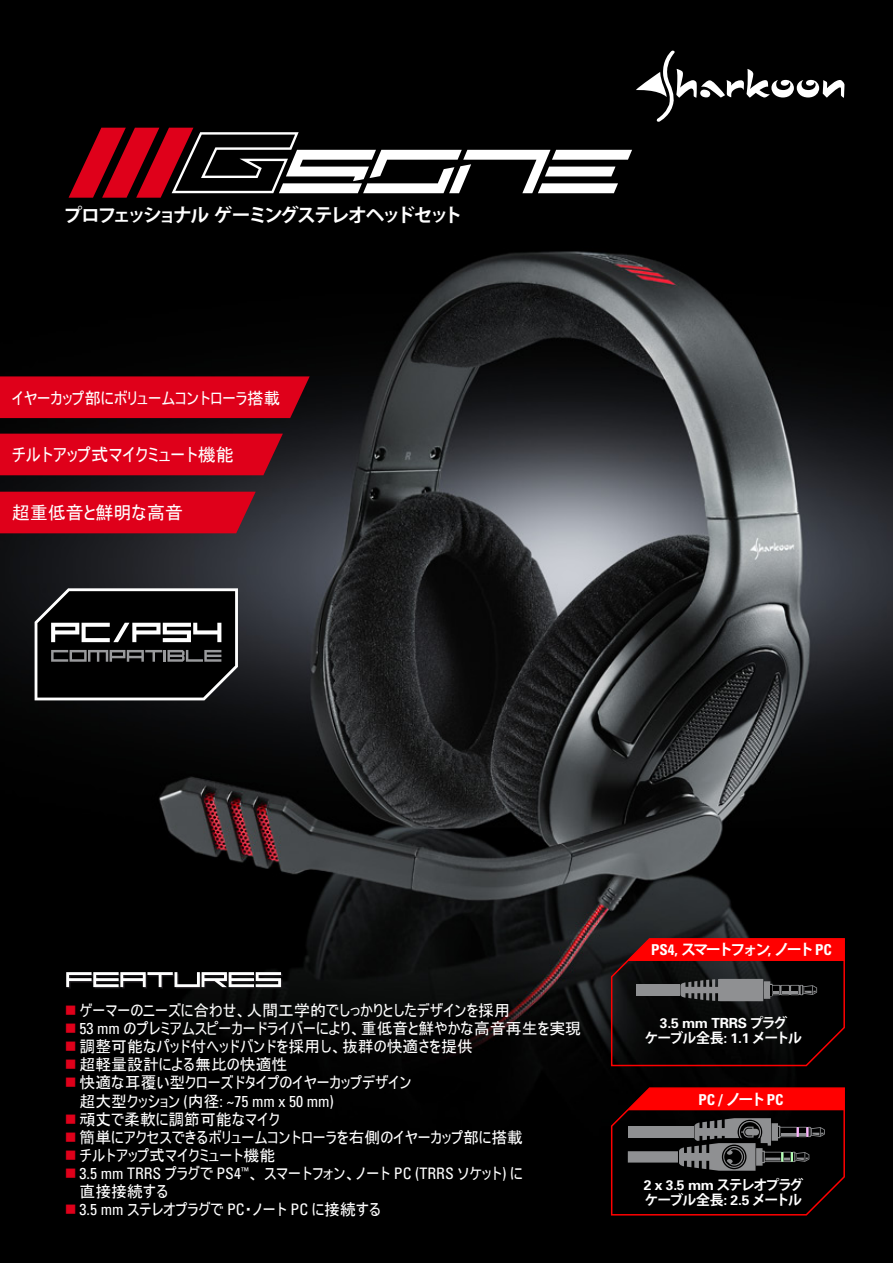
<style>
.page{position:relative;width:893px;height:1263px;background:#fff}
.page>*{position:absolute;margin:0;border:0;box-sizing:border-box;transform-origin:0 0}
.t1{font:700 18.75px "Koz Go Pro";letter-spacing:-.12em;color:#fff}
.t2{font:18px "MS UI Gothic";color:#fff}
.t3{font:16.5px "MS UI Gothic";color:#fff}
.t4{font:15.9px/18.1px "MS UI Gothic";color:#fff}
.t5{font:condensed 15.9px "Univers";color:#fff}
.t6{font:700 15px "Koz Go Pro";letter-spacing:-.175em;color:#fff}
.t7{font:700 condensed 15px "Univers";color:#fff}
.t8{font:700 13.95px "Koz Go Pro";letter-spacing:-.085em;color:#fff}
.t9{font:700 13.95px "Univers";letter-spacing:-.02em;color:#fff}
.s1{color:#df001a}
.s2{font-family:"Univers";font-stretch:condensed}
.s3{font-family:"MS UI Gothic";font-stretch:normal}
.s4{font-family:"Koz Go Pro"}
.s5{font-family:"Univers"}
.s6{font-family:"Koz Go Pro";font-stretch:normal}
</style>
<div class="page">
<img style="left:0;top:0;width:893px;height:1263px">
<svg style="left:636px;top:50px;width:208px;height:72px;background:#262626"></svg>
<svg style="left:69px;top:128px;width:563px;height:70px"></svg>
<div style="left:0;top:492px;width:256px;height:41px;background:#df001a"></div>
<div style="left:0;top:434px;width:283px;height:41px;background:#df001a"></div>
<div style="left:0;top:376px;width:310px;height:42px;background:#df001a"></div>
<svg style="left:35px;top:588px;width:203px;height:112px;background:#2a2a2a"></svg>
<svg style="left:66px;top:972px;width:217px;height:16px"></svg>
<svg style="left:610px;top:937px;width:236px;height:130px;background:#3d1111"></svg>
<svg style="left:610px;top:1086px;width:236px;height:130px;background:#421616"></svg>
<p class="t1" style="left:63px;top:203px;width:401px">プロフェッショナルゲーミングステレオヘッドセット</p>
<p class="t3" style="left:12px;top:389px;width:270px">イヤーカップ部にボリュームコントローラ搭載</p>
<p class="t2" style="left:12px;top:445px;width:224px">チルトアップ式マイクミュート機能</p>
<p class="t2" style="left:12px;top:504px;width:173px">超重低音と鮮明な高音</p>
<p class="t4" style="left:65px;top:1001px;width:447px"><span class="s1">■</span> ゲーマーのニーズに合わせ、人間工学的でしっかりとしたデザインを採用</p>
<p class="t4" style="left:65px;top:1019px;width:518px"><span class="s1">■</span> <span class="s2">53 mm</span> のプレミアムスピーカードライバーにより、重低音と鮮やかな高音再生を実現</p>
<p class="t4" style="left:65px;top:1037px;width:410px"><span class="s1">■</span> 調整可能なパッド付ヘッドバンドを採用し、抜群の快適さを提供</p>
<p class="t4" style="left:65px;top:1055px;width:224px"><span class="s1">■</span> 超軽量設計による無比の快適性</p>
<p class="t4" style="left:65px;top:1074px;width:348px"><span class="s1">■</span> 快適な耳覆い型クローズドタイプのイヤーカップデザイン</p>
<p class="t5" style="left:80px;top:1091px;width:256px"><span class="s3">超大型クッション</span> (<span class="s3">内径</span>: ~75 mm x 50 mm)</p>
<p class="t4" style="left:65px;top:1110px;width:216px"><span class="s1">■</span> 頑丈で柔軟に調節可能なマイク</p>
<p class="t4" style="left:65px;top:1128px;width:460px"><span class="s1">■</span> 簡単にアクセスできるボリュームコントローラを右側のイヤーカップ部に搭載</p>
<p class="t4" style="left:65px;top:1146px;width:212px"><span class="s1">■</span> チルトアップ式マイクミュート機能</p>
<p class="t4" style="left:80px;top:1164px;width:444px;text-indent:-15px"><span class="s1">■</span> <span class="s2">3.5 mm TRRS</span> プラグで <span class="s2">PS4</span><sup>™</sup>、 スマートフォン、ノート <span class="s2">PC (TRRS</span> ソケット<span class="s2">)</span> に直接接続する</p>
<p class="t4" style="left:65px;top:1200px;width:318px"><span class="s1">■</span> <span class="s2">3.5 mm</span> ステレオプラグで <span class="s2">PC</span>・ノート <span class="s2">PC</span> に接続する</p>
<p class="t6" style="left:651px;top:940px;width:182px"><span class="s2">PS4,</span> スマートフォン<span class="s2">,</span> ノート <span class="s2">PC</span></p>
<p class="t9" style="left:660px;top:1015px;width:129px">3.5 mm TRRS <span class="s4">プラグ</span></p>
<p class="t8" style="left:645px;top:1029px;width:159px">ケーブル全長<span class="s5">: 1.1</span> メートル</p>
<p class="t7" style="left:699px;top:1090px;width:86px">PC / <span class="s6">ノート</span>PC</p>
<p class="t9" style="left:644px;top:1177px;width:161px">2 x 3.5 mm <span class="s4">ステレオプラグ</span></p>
<p class="t8" style="left:645px;top:1191px;width:159px">ケーブル全長<span class="s5">: 2.5</span> メートル</p>
</div>
